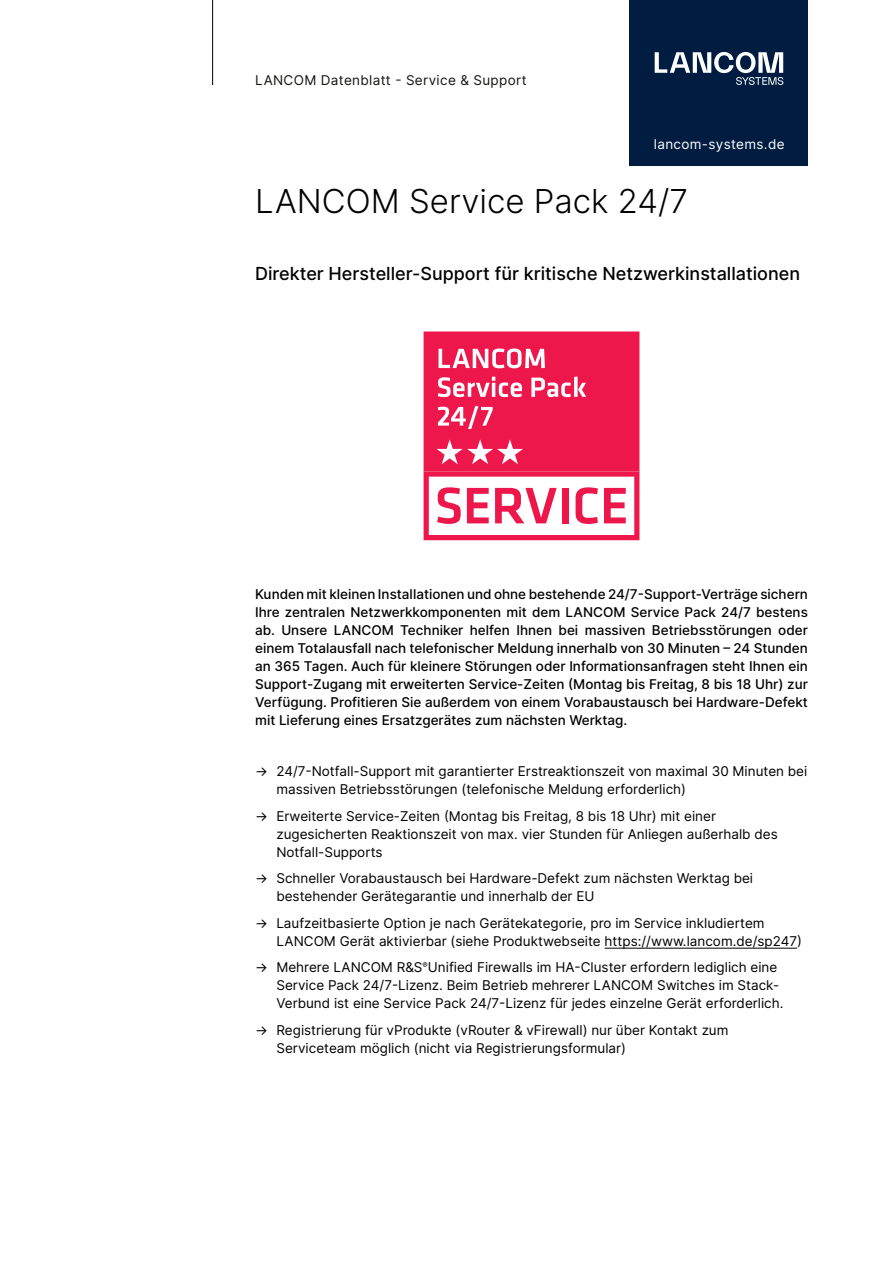
<style>
.page{position:relative;width:893px;height:1263px;background:#fff}
.page>*{position:absolute;margin:0;border:0;box-sizing:border-box;transform-origin:0 0}
.t1{font:300 33px "Inter";color:#000}
.t2{font:500 18px "Inter";color:#000}
.t3{font:13.5px/18px "Inter";color:#000}
.t4{font:500 13.5px/18px "Inter";color:#000;text-align:justify}
.t5{font:13.5px "Inter";letter-spacing:.025em;color:#141411}
.t6{font:13.5px "Inter";letter-spacing:.025em;color:#fff}
</style>
<div class="page">
<div style="left:629px;top:0;width:179px;height:166px;background:#001d41"></div>
<svg style="left:655px;top:52px;width:128px;height:33px"></svg>
<hr style="left:212px;top:0;width:1px;height:85px;background:#000">
<hr style="left:605px;top:948px;width:192px;height:1px;background:#000">
<svg style="left:424px;top:331px;width:215px;height:209px"></svg>
<p class="t5" style="left:255px;top:70px;width:273px">LANCOM Datenblatt - Service &amp; Support</p>
<p class="t6" style="left:654px;top:134px;width:132px">lancom-systems.de</p>
<h1 class="t1" style="left:255px;top:177px;width:435px">LANCOM Service Pack 24/7</h1>
<h2 class="t2" style="left:255px;top:260px;width:547px">Direkter Hersteller-Support für kritische Netzwerkinstallationen</h2>
<p class="t4" style="left:255px;top:585px;width:554px">Kunden mit kleinen Installationen und ohne bestehende 24/7-Support-Verträge sichern Ihre zentralen Netzwerkkomponenten mit dem LANCOM Service Pack 24/7 bestens ab. Unsere LANCOM Techniker helfen Ihnen bei massiven Betriebsstörungen oder einem Totalausfall nach telefonischer Meldung innerhalb von 30 Minuten – 24 Stunden an 365 Tagen. Auch für kleinere Störungen oder Informationsanfragen steht Ihnen ein Support-Zugang mit erweiterten Service-Zeiten (Montag bis Freitag, 8 bis 18 Uhr) zur Verfügung. Profitieren Sie außerdem von einem Vorabaustausch bei Hardware-Defekt mit Lieferung eines Ersatzgerätes zum nächsten Werktag.</p>
<p class="t3" style="left:276px;top:762px;width:532px;text-indent:-21px">→ 24/7-Notfall-Support mit garantierter Erstreaktionszeit von maximal 30 Minuten bei massiven Betriebsstörungen (telefonische Meldung erforderlich)</p>
<p class="t3" style="left:276px;top:807px;width:503px;text-indent:-21px">→ Erweiterte Service-Zeiten (Montag bis Freitag, 8 bis 18 Uhr) mit einer zugesicherten Reaktionszeit von max. vier Stunden für Anliegen außerhalb des<br>Notfall-Supports</p>
<p class="t3" style="left:276px;top:869px;width:478px;text-indent:-21px">→ Schneller Vorabaustausch bei Hardware-Defekt zum nächsten Werktag bei bestehender Gerätegarantie und innerhalb der EU</p>
<p class="t3" style="left:276px;top:914px;width:527px;text-indent:-21px">→ Laufzeitbasierte Option je nach Gerätekategorie, pro im Service inkludiertem<br>LANCOM Gerät aktivierbar (siehe Produktwebseite https://www.lancom.de/sp247)</p>
<p class="t3" style="left:276px;top:958px;width:509px;text-indent:-21px">→ Mehrere LANCOM R&amp;S<sup>®</sup>Unified Firewalls im HA-Cluster erfordern lediglich eine<br>Service Pack 24/7-Lizenz. Beim Betrieb mehrerer LANCOM Switches im Stack-<br>Verbund ist eine Service Pack 24/7-Lizenz für jedes einzelne Gerät erforderlich.</p>
<p class="t3" style="left:276px;top:1021px;width:454px;text-indent:-21px">→ Registrierung für vProdukte (vRouter &amp; vFirewall) nur über Kontakt zum<br>Serviceteam möglich (nicht via Registrierungsformular)</p>
</div>
